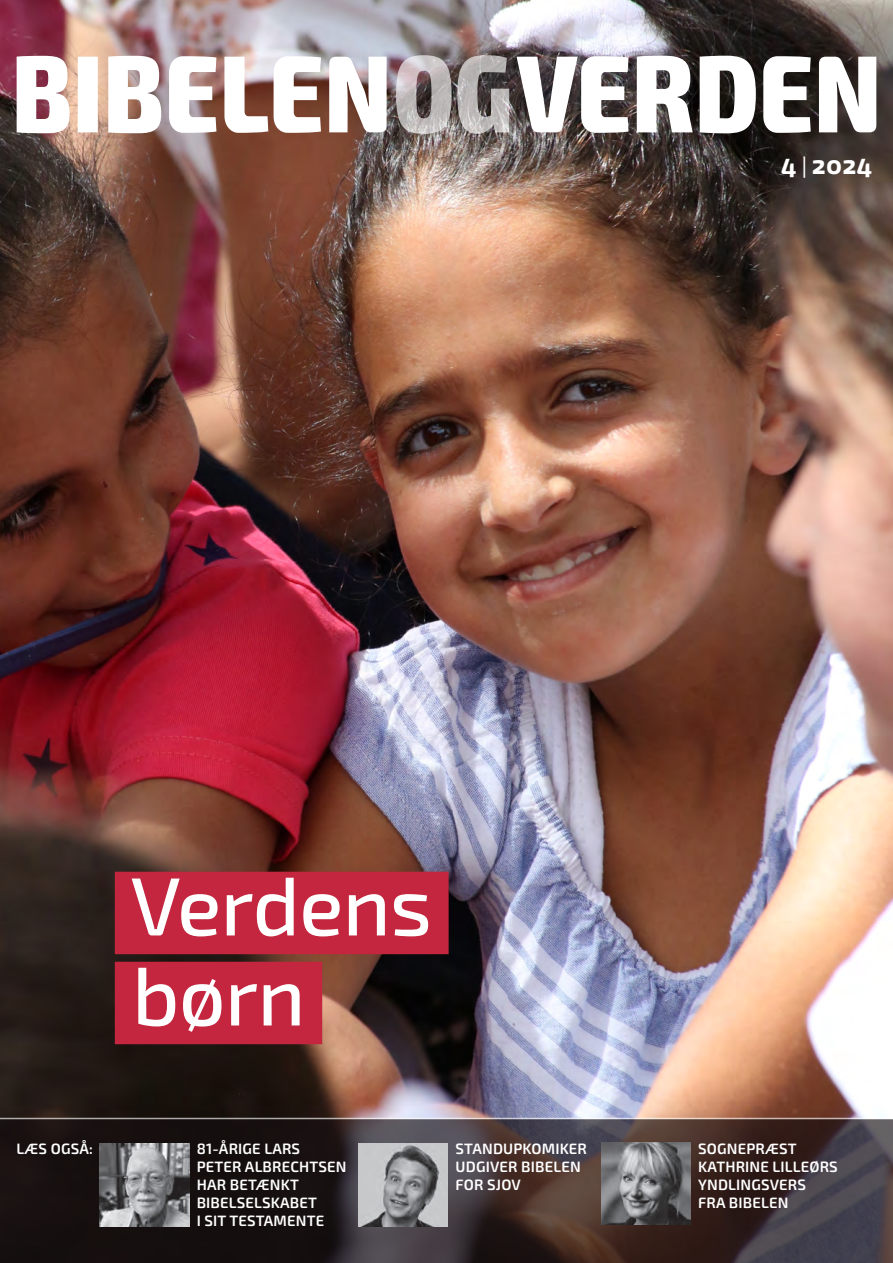
<style>
.page{position:relative;width:893px;height:1263px;background:#fff}
.page>*{position:absolute;margin:0;border:0;box-sizing:border-box;transform-origin:0 0}
.Rubrik_streamer_kopi{font:500 82.5px/90px "Exo 2";letter-spacing:-.01em;color:#fff}
.t1{font:700 25.95px "Exo 2";color:#fff}
.Rubrik_streamer{font:600 15px/18px "Exo 2";letter-spacing:.01em;color:#fff}
.s1{font-weight:500;font-stretch:condensed;font-size:22.5px}
</style>
<div class="page">
<img style="left:0;top:0;width:893px;height:1118px">
<svg style="left:17px;top:56px;width:859px;height:77px"></svg>
<svg style="left:396px;top:55px;width:113px;height:79px;background:#9f9898"></svg>
<div style="left:115px;top:872px;width:334px;height:82px;background:#c3263e"></div>
<div style="left:115px;top:962px;width:207px;height:82px;background:#c3263e"></div>
<svg style="left:0;top:1118px;width:893px;height:145px;background:#332829"></svg>
<img style="left:100px;top:1144px;width:89px;height:82px">
<img style="left:359px;top:1144px;width:89px;height:82px">
<img style="left:601px;top:1142px;width:90px;height:83px">
<p class="t1" style="left:781px;top:145px;width:93px">4 <span class="s1">|</span> 2024</p>
<p class="Rubrik_streamer_kopi" style="left:130px;top:858px;width:303px">Verdens børn</p>
<p class="Rubrik_streamer" style="left:17px;top:1139px;width:78px">LÆS OGSÅ:</p>
<p class="Rubrik_streamer" style="left:197px;top:1139px;width:151px">81-ÅRIGE LARS<br>PETER ALBRECHTSEN</p>
<p class="Rubrik_streamer" style="left:197px;top:1175px;width:104px">HAR BETÆNKT</p>
<p class="Rubrik_streamer" style="left:197px;top:1193px;width:122px">BIBELSELSKABET</p>
<p class="Rubrik_streamer" style="left:197px;top:1211px;width:129px">I SIT TESTAMENTE</p>
<p class="Rubrik_streamer" style="left:456px;top:1139px;width:133px">STANDUPKOMIKER<br>UDGIVER BIBELEN<br>FOR SJOV</p>
<p class="Rubrik_streamer" style="left:698px;top:1139px;width:141px">SOGNEPRÆST<br>KATHRINE LILLEØRS<br>YNDLINGSVERS<br>FRA BIBELEN</p>
</div>
